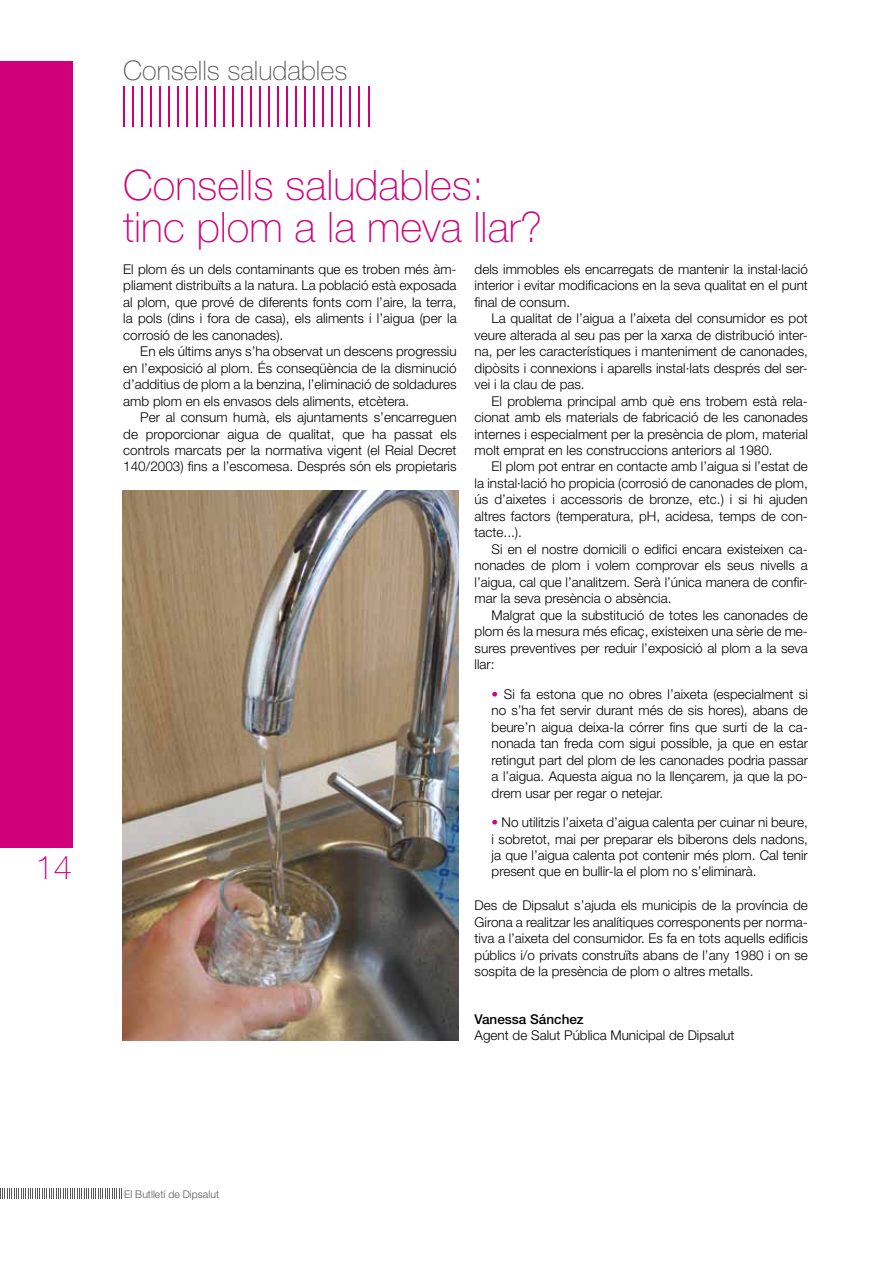
<style>
.page{position:relative;width:893px;height:1263px;background:#fff}
.page>*{position:absolute;margin:0;border:0;box-sizing:border-box;transform-origin:0 0}
.t1{font:100 42px/42px "Helvetica Neue LT Std";color:#d1007a}
.t2{font:100 33px "Helvetica Neue LT Std";color:#d1007a}
.t3{font:100 27px "Helvetica Neue LT Std";color:#58585a}
.t4{font:300 13.5px/16.5px "Helvetica Neue LT Std";color:#000;text-align:justify}
.t5{font:500 13.5px "Helvetica Neue LT Std";color:#000}
.t6{font:300 10.5px "Helvetica Neue LT Std";color:#58585a}
.s1{color:#d1007a}
</style>
<div class="page">
<svg style="left:0;top:1189px;width:122px;height:10px"></svg>
<div style="left:0;top:61px;width:72px;height:787px;background:#d1007a"></div>
<hr style="left:123px;top:86px;width:2px;height:40px;background:#d1007a">
<hr style="left:132px;top:86px;width:2px;height:40px;background:#d1007a">
<hr style="left:141px;top:86px;width:2px;height:40px;background:#d1007a">
<hr style="left:150px;top:86px;width:2px;height:40px;background:#d1007a">
<hr style="left:160px;top:86px;width:1px;height:40px;background:#d1007a">
<hr style="left:169px;top:86px;width:1px;height:40px;background:#d1007a">
<hr style="left:178px;top:86px;width:1px;height:40px;background:#d1007a">
<hr style="left:187px;top:86px;width:1px;height:40px;background:#d1007a">
<hr style="left:196px;top:86px;width:1px;height:40px;background:#d1007a">
<hr style="left:205px;top:86px;width:1px;height:40px;background:#d1007a">
<hr style="left:214px;top:86px;width:1px;height:40px;background:#d1007a">
<hr style="left:223px;top:86px;width:1px;height:40px;background:#d1007a">
<hr style="left:232px;top:86px;width:1px;height:40px;background:#d1007a">
<hr style="left:241px;top:86px;width:2px;height:40px;background:#d1007a">
<hr style="left:250px;top:86px;width:2px;height:40px;background:#d1007a">
<hr style="left:259px;top:86px;width:2px;height:40px;background:#d1007a">
<hr style="left:268px;top:86px;width:2px;height:40px;background:#d1007a">
<hr style="left:277px;top:86px;width:2px;height:40px;background:#d1007a">
<hr style="left:286px;top:86px;width:2px;height:40px;background:#d1007a">
<hr style="left:295px;top:86px;width:2px;height:40px;background:#d1007a">
<hr style="left:304px;top:86px;width:2px;height:40px;background:#d1007a">
<hr style="left:313px;top:86px;width:2px;height:40px;background:#d1007a">
<hr style="left:322px;top:86px;width:2px;height:40px;background:#d1007a">
<hr style="left:332px;top:86px;width:1px;height:40px;background:#d1007a">
<hr style="left:341px;top:86px;width:1px;height:40px;background:#d1007a">
<hr style="left:350px;top:86px;width:1px;height:40px;background:#d1007a">
<hr style="left:359px;top:86px;width:1px;height:40px;background:#d1007a">
<hr style="left:368px;top:86px;width:1px;height:40px;background:#d1007a">
<img style="left:122px;top:490px;width:336px;height:551px">
<h2 class="t2" style="left:36px;top:848px;width:38px">14</h2>
<h3 class="t3" style="left:123px;top:55px;width:226px">Consells saludables</h3>
<h1 class="t1" style="left:123px;top:164px;width:420px">Consells saludables: tinc plom a la meva llar?</h1>
<p class="t4" style="left:475px;top:260px;width:335px">dels immobles els encarregats de mantenir la instal·lació interior i evitar modificacions en la seva qualitat en el punt final de consum.</p>
<p class="t4" style="left:475px;top:310px;width:335px;text-indent:17px">La qualitat de l’aigua a l’aixeta del consumidor es pot veure alterada al seu pas per la xarxa de distribució inter&shy;na, per les característiques i manteniment de canonades, dipòsits i connexions i aparells instal·lats després del ser&shy;vei i la clau de pas.</p>
<p class="t4" style="left:475px;top:392px;width:335px;text-indent:17px">El problema principal amb què ens trobem està rela&shy;cionat amb els materials de fabricació de les canonades internes i especialment per la presència de plom, material molt emprat en les construccions anteriors al 1980.</p>
<p class="t4" style="left:475px;top:458px;width:335px;text-indent:17px">El plom pot entrar en contacte amb l’aigua si l’estat de la instal·lació ho propicia (corrosió de canonades de plom, ús d’aixetes i accessoris de bronze, etc.) i si hi ajuden altres factors (temperatura, pH, acidesa, temps de con&shy;tacte...).</p>
<p class="t4" style="left:475px;top:541px;width:335px;text-indent:17px">Si en el nostre domicili o edifici encara existeixen ca&shy;nonades de plom i volem comprovar els seus nivells a l’aigua, cal que l’analitzem. Serà l’única manera de confir&shy;mar la seva presència o absència.</p>
<p class="t4" style="left:475px;top:607px;width:335px;text-indent:17px">Malgrat que la substitució de totes les canonades de plom és la mesura més eficaç, existeixen una sèrie de me&shy;sures preventives per reduir l’exposició al plom a la seva llar:</p>
<p class="t4" style="left:492px;top:685px;width:318px"><span class="s1">•</span> Si fa estona que no obres l’aixeta (especialment si no s’ha fet servir durant més de sis hores), abans de beure’n aigua deixa-la córrer fins que surti de la ca&shy;nonada tan freda com sigui possible, ja que en estar retingut part del plom de les canonades podria passar a l’aigua. Aquesta aigua no la llençarem, ja que la po&shy;drem usar per regar o netejar.</p>
<p class="t4" style="left:492px;top:814px;width:318px"><span class="s1">•</span> No utilitzis l’aixeta d’aigua calenta per cuinar ni beure, i sobretot, mai per preparar els biberons dels nadons, ja que l’aigua calenta pot contenir més plom. Cal tenir present que en bullir-la el plom no s’eliminarà.</p>
<p class="t4" style="left:475px;top:897px;width:335px">Des de Dipsalut s’ajuda els municipis de la província de Girona a realitzar les analítiques corresponents per norma&shy;tiva a l’aixeta del consumidor. Es fa en tots aquells edificis públics i/o privats construïts abans de l’any 1980 i on se sospita de la presència de plom o altres metalls.</p>
<p class="t5" style="left:475px;top:1011px;width:111px">Vanessa Sánchez</p>
<p class="t4" style="left:475px;top:1027px;width:261px">Agent de Salut Pública Municipal de Dipsalut</p>
<p class="t4" style="left:123px;top:260px;width:335px">El plom és un dels contaminants que es troben més àm&shy;pliament distribuïts a la natura. La població està exposada al plom, que prové de diferents fonts com l’aire, la terra, la pols (dins i fora de casa), els aliments i l’aigua (per la corrosió de les canonades).</p>
<p class="t4" style="left:123px;top:343px;width:335px;text-indent:17px">En els últims anys s’ha observat un descens progressiu en l’exposició al plom. És conseqüència de la disminució d’additius de plom a la benzina, l’eliminació de soldadures amb plom en els envasos dels aliments, etcètera.</p>
<p class="t4" style="left:123px;top:409px;width:335px;text-indent:17px">Per al consum humà, els ajuntaments s’encarreguen de proporcionar aigua de qualitat, que ha passat els controls marcats per la normativa vigent (el Reial Decret 140/2003) fins a l’escomesa. Després són els propietaris</p>
<p class="t6" style="left:124px;top:1187px;width:96px">El Butlletí de Dipsalut</p>
</div>
